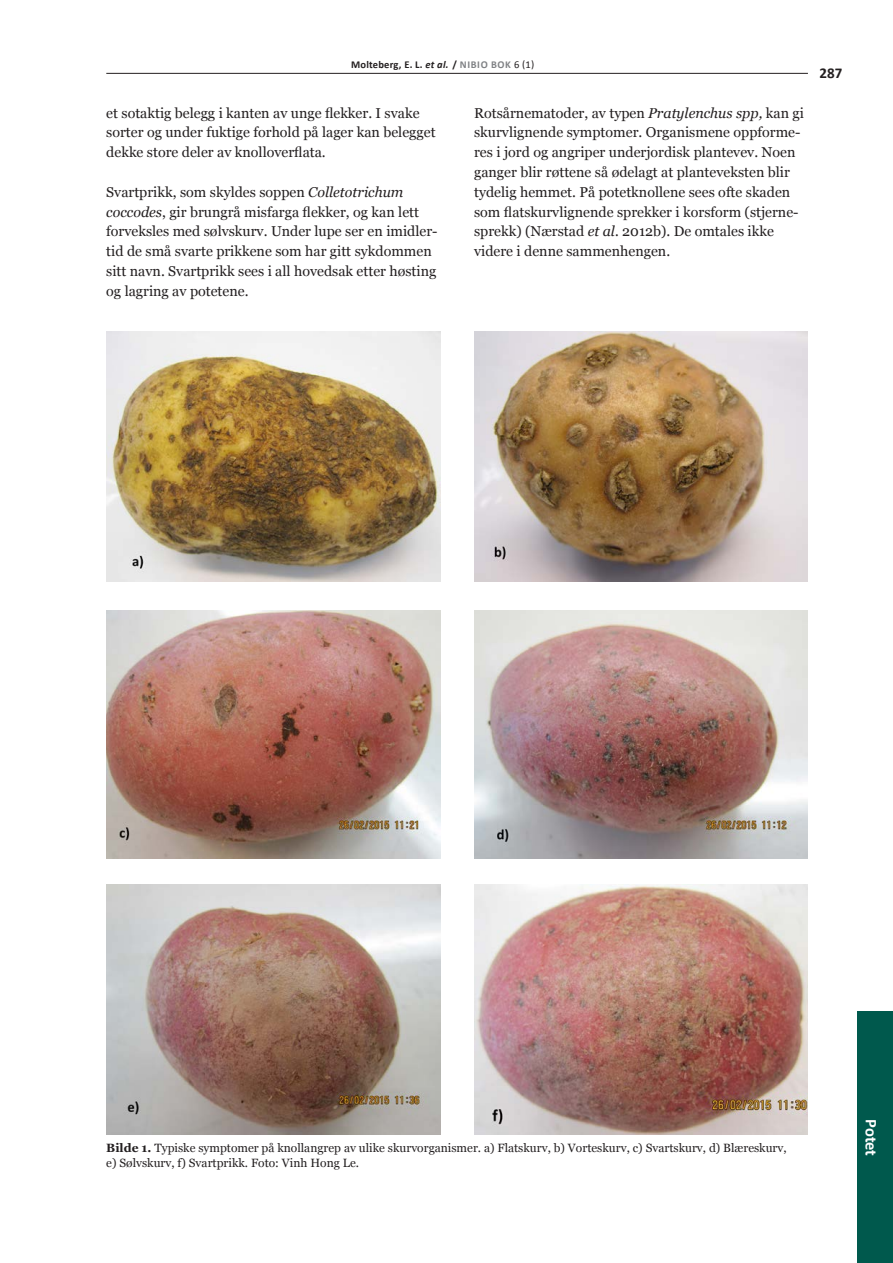
<style>
.page{position:relative;width:893px;height:1263px;background:#fff}
.page>*{position:absolute;margin:0;border:0;box-sizing:border-box;transform-origin:0 0}
.t1{font:700 16.5px "Calibri";letter-spacing:-.01em;color:#fff}
.t2{font:700 15px "Calibri";color:#231f20}
.t3{font:14.25px/19.8px "Georgia";color:#231f20}
.t4{font:12px/14.4px "Georgia";color:#231f20}
.t5{font:700 10.5px "Calibri";letter-spacing:.02em;color:#231f20}
.s1{font-style:italic}
.s2{color:#808285}
.s3{font-weight:400}
.s4{font-weight:700}
</style>
<div class="page">
<hr style="left:106px;top:73px;width:702px;height:1px;background:#231f20">
<div style="left:857px;top:1012px;width:36px;height:251px;background:#00594d"></div>
<img style="left:106px;top:331px;width:334px;height:250px">
<img style="left:106px;top:610px;width:334px;height:249px">
<img style="left:106px;top:884px;width:334px;height:251px">
<img style="left:474px;top:331px;width:334px;height:251px">
<img style="left:474px;top:610px;width:334px;height:249px">
<img style="left:474px;top:884px;width:334px;height:251px">
<p class="t5" style="left:351px;top:58px;width:185px">Molteberg, E. L. <span class="s1">et al.</span> / <span class="s2">NIBIO BOK</span> <span class="s3">6 (1)</span></p>
<p class="t3" style="left:106px;top:103px;width:331px">et sotaktig belegg i kanten av unge flekker. I svake sorter og under fuktige forhold på lager kan belegget dekke store deler av knolloverflata.</p>
<p class="t3" style="left:106px;top:182px;width:333px">Svartprikk, som skyldes soppen <span class="s1">Colletotrichum coccodes</span>, gir brungrå misfarga flekker, og kan lett forveksles med sølvskurv. Under lupe ser en imidler&shy;tid de små svarte prikkene som har gitt sykdommen sitt navn. Svartprikk sees i all hovedsak etter høsting og lagring av potetene.</p>
<p class="t3" style="left:474px;top:103px;width:331px">Rotsårnematoder, av typen <span class="s1">Pratylenchus spp,</span> kan gi skurvlignende symptomer. Organismene oppforme&shy;res i jord og angriper underjordisk plantevev. Noen ganger blir røttene så ødelagt at planteveksten blir tydelig hemmet. På potetknollene sees ofte skaden som flatskurvlignende sprekker i korsform (stjerne&shy;sprekk) (Nærstad <span class="s1">et al.</span> 2012b). De omtales ikke videre i denne sammenhengen.</p>
<p class="t2" style="left:820px;top:64px;width:24px">287</p>
<p class="t4" style="left:106px;top:1141px;width:682px"><span class="s4">Bilde 1.</span> Typiske symptomer på knollangrep av ulike skurvorganismer. a) Flatskurv, b) Vorteskurv, c) Svartskurv, d) Blæreskurv, e) Sølvskurv, f) Svartprikk. Foto: Vinh Hong Le.</p>
<p class="t1" style="left:882px;top:1119px;width:38px;rotate:90deg">Potet</p>
</div>
